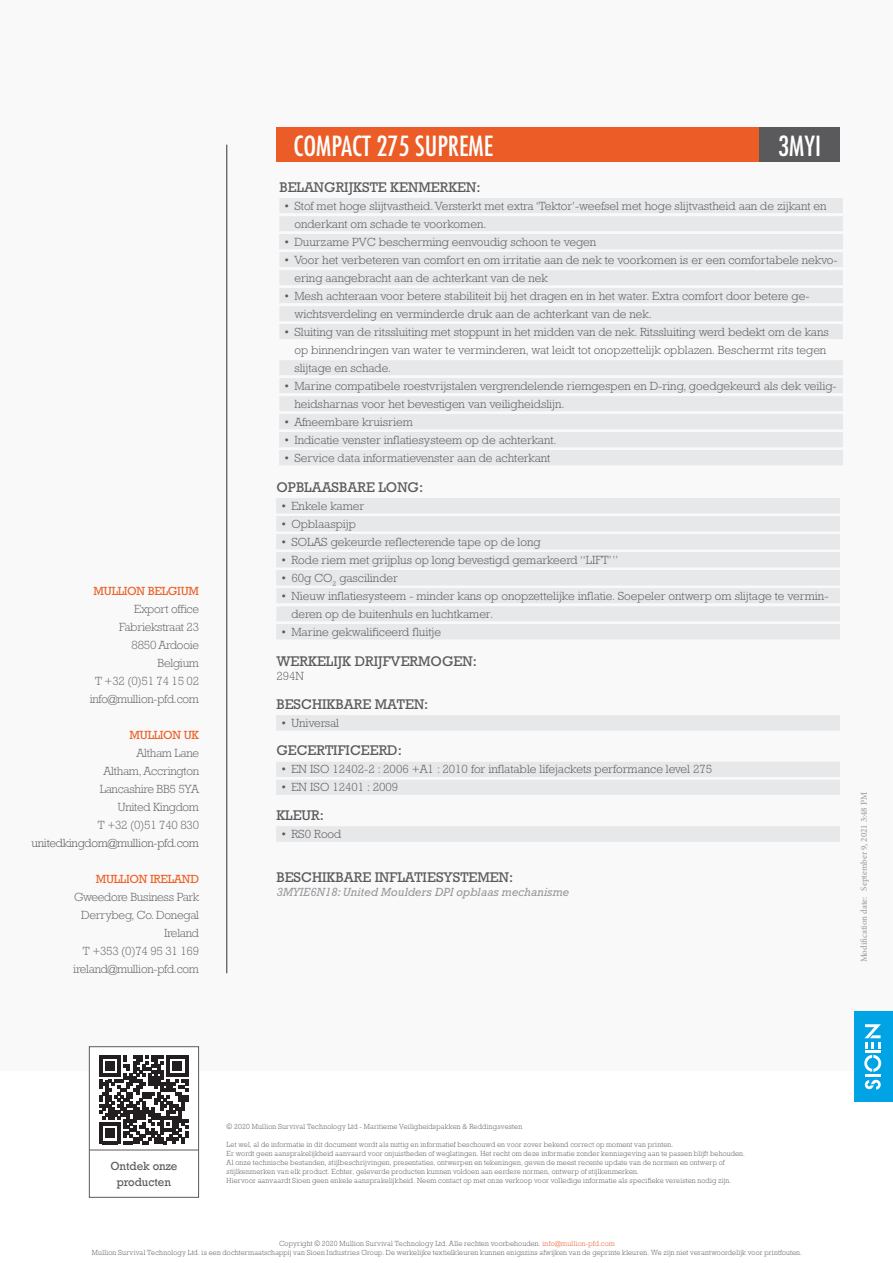
<style>
.page{position:relative;width:893px;height:1263px;background:#fff}
.page>*{position:absolute;margin:0;border:0;box-sizing:border-box;transform-origin:0 0}
.t1{font:condensed 27px "Futura Std";color:#fff}
.t2{font:14.25px "Rockwell Std";color:#5a5a5c}
.t3{font:300 12px/18px "Rockwell Std";color:#5a5a5c}
.t4{font:300 12px/18px "Rockwell Std";letter-spacing:-.02em;color:#626365;text-align:right}
.t5{font:italic 12px "Rockwell Std";color:#989a9c}
.t6{font:12px "Rockwell Std";letter-spacing:-.02em;color:#ec642b}
.t7{font:300 12px "Rockwell Std";letter-spacing:-.02em;color:#5a5a5c}
.t8{font:12px/16.5px "Rockwell Std";color:#5a5a5c;text-align:center;scale:.95 1}
.t9{font:9px "Minion Pro";color:#949699}
.t10{font:300 7.5px/9px "Rockwell Std";letter-spacing:.025em;color:#5a5a5c;text-align:center;scale:.95 1}
.s1{color:#eb5b28}
</style>
<div class="page">
<div style="left:0;top:0;width:893px;height:1070px;background:#f9f9fa"></div>
<hr style="left:227px;top:145px;width:1px;height:828px;background:#343233">
<div style="left:854px;top:1011px;width:39px;height:90px;background:#00a4e4"></div>
<svg style="left:865px;top:1080px;width:16px;height:9px"></svg>
<svg style="left:864px;top:1055px;width:17px;height:17px"></svg>
<hr style="left:865px;top:1074px;width:15px;height:3px;background:#fff">
<hr style="left:865px;top:1049px;width:16px;height:3px;background:#fff">
<svg style="left:864px;top:1024px;width:17px;height:24px"></svg>
<div style="left:89px;top:1047px;width:110px;height:150px;background:#fff"></div>
<svg style="left:99px;top:1055px;width:89px;height:89px"></svg>
<div style="left:89px;top:1046px;width:110px;height:151px;border:1px solid #5a5a5c"></div>
<hr style="left:90px;top:1150px;width:109px;height:1px;background:#5a5a5c">
<div style="left:276px;top:128px;width:483px;height:34px;background:#eb5c27"></div>
<div style="left:759px;top:128px;width:81px;height:34px;background:#5a5a5c"></div>
<div style="left:279px;top:198px;width:564px;height:15px;background:#e7e8e9"></div>
<div style="left:279px;top:216px;width:564px;height:15px;background:#e7e8e9"></div>
<div style="left:279px;top:234px;width:564px;height:15px;background:#e7e8e9"></div>
<div style="left:279px;top:252px;width:564px;height:15px;background:#e7e8e9"></div>
<div style="left:279px;top:270px;width:564px;height:15px;background:#e7e8e9"></div>
<div style="left:279px;top:288px;width:564px;height:15px;background:#e7e8e9"></div>
<div style="left:279px;top:306px;width:564px;height:15px;background:#e7e8e9"></div>
<div style="left:279px;top:324px;width:564px;height:15px;background:#e7e8e9"></div>
<div style="left:279px;top:360px;width:564px;height:15px;background:#e7e8e9"></div>
<div style="left:279px;top:378px;width:564px;height:15px;background:#e7e8e9"></div>
<div style="left:279px;top:396px;width:564px;height:15px;background:#e7e8e9"></div>
<div style="left:279px;top:414px;width:564px;height:15px;background:#e7e8e9"></div>
<div style="left:279px;top:432px;width:564px;height:15px;background:#e7e8e9"></div>
<div style="left:279px;top:450px;width:564px;height:15px;background:#e7e8e9"></div>
<div style="left:276px;top:498px;width:564px;height:15px;background:#e7e8e9"></div>
<div style="left:276px;top:516px;width:564px;height:15px;background:#e7e8e9"></div>
<div style="left:276px;top:534px;width:564px;height:15px;background:#e7e8e9"></div>
<div style="left:276px;top:552px;width:564px;height:15px;background:#e7e8e9"></div>
<div style="left:276px;top:570px;width:564px;height:15px;background:#e7e8e9"></div>
<div style="left:276px;top:588px;width:564px;height:15px;background:#e7e8e9"></div>
<div style="left:276px;top:606px;width:564px;height:15px;background:#e7e8e9"></div>
<div style="left:276px;top:624px;width:564px;height:15px;background:#e7e8e9"></div>
<div style="left:276px;top:715px;width:564px;height:15px;background:#e7e8e9"></div>
<div style="left:276px;top:762px;width:564px;height:15px;background:#e7e8e9"></div>
<div style="left:276px;top:780px;width:564px;height:15px;background:#e7e8e9"></div>
<div style="left:276px;top:826px;width:564px;height:15px;background:#e7e8e9"></div>
<p class="t6" style="left:94px;top:584px;width:107px">MULLION BELGIUM</p>
<p class="t4" style="left:90px;top:600px;width:111px">Export office<br>Fabriekstraat 23<br>8850 Ardooie<br>Belgium<br>T +32 (0)51 74 15 02 info@mullion-pfd.com</p>
<p class="t6" style="left:130px;top:728px;width:71px">MULLION UK</p>
<p class="t4" style="left:98px;top:744px;width:103px">Altham Lane<br>Altham, Accrington<br>Lancashire BB5 5YA<br>United Kingdom<br>T +32 (0)51 740 830</p>
<p class="t7" style="left:32px;top:836px;width:169px">unitedkingdom@mullion-pfd.com</p>
<p class="t6" style="left:96px;top:872px;width:105px">MULLION IRELAND</p>
<p class="t4" style="left:73px;top:888px;width:127px">Gweedore Business Park<br>Derrybeg, Co. Donegal<br>Ireland<br>T +353 (0)74 95 31 169 ireland@mullion-pfd.com</p>
<h1 class="t1" style="left:293px;top:128px;width:201px">COMPACT 275 SUPREME</h1>
<h1 class="t1" style="left:778px;top:128px;width:44px">3MYI</h1>
<p class="t2" style="left:279px;top:179px;width:203px">BELANGRIJKSTE KENMERKEN:</p>
<p class="t3" style="left:294px;top:197px;width:534px;text-indent:-10px">• Stof met hoge slijtvastheid. Versterkt met extra ‘Tektor’-weefsel met hoge slijtvastheid aan de zijkant en onderkant om schade te voorkomen.</p>
<p class="t3" style="left:284px;top:233px;width:314px">• Duurzame PVC bescherming eenvoudig schoon te vegen</p>
<p class="t3" style="left:294px;top:251px;width:545px;text-indent:-10px">• Voor het verbeteren van comfort en om irritatie aan de nek te voorkomen is er een comfortabele nekvo&shy;ering aangebracht aan de achterkant van de nek</p>
<p class="t3" style="left:294px;top:287px;width:517px;text-indent:-10px">• Mesh achteraan voor betere stabiliteit bij het dragen en in het water. Extra comfort door betere ge&shy;wichtsverdeling en verminderde druk aan de achterkant van de nek.</p>
<p class="t3" style="left:294px;top:323px;width:536px;text-indent:-10px">• Sluiting van de ritssluiting met stoppunt in het midden van de nek. Ritssluiting werd bedekt om de kans op binnendringen van water te verminderen, wat leidt tot onopzettelijk opblazen. Beschermt rits tegen slijtage en schade.</p>
<p class="t3" style="left:294px;top:377px;width:544px;text-indent:-10px">• Marine compatibele roestvrijstalen vergrendelende riemgespen en D-ring, goedgekeurd als dek veilig&shy;heidsharnas voor het bevestigen van veiligheidslijn.</p>
<p class="t3" style="left:284px;top:413px;width:131px">• Afneembare kruisriem</p>
<p class="t3" style="left:284px;top:431px;width:274px">• Indicatie venster inflatiesysteem op de achterkant.</p>
<p class="t3" style="left:284px;top:449px;width:268px">• Service data informatievenster aan de achterkant</p>
<p class="t2" style="left:276px;top:479px;width:148px">OPBLAASBARE LONG:</p>
<p class="t3" style="left:281px;top:497px;width:85px">• Enkele kamer</p>
<p class="t3" style="left:281px;top:515px;width:77px">• Opblaaspijp</p>
<p class="t3" style="left:281px;top:533px;width:261px">• SOLAS gekeurde reflecterende tape op de long</p>
<p class="t3" style="left:281px;top:551px;width:339px">• Rode riem met grijplus op long bevestigd gemarkeerd “LIFT’”</p>
<p class="t3" style="left:281px;top:569px;width:118px">• 60g CO<sub>2</sub> gascilinder</p>
<p class="t3" style="left:291px;top:587px;width:539px;text-indent:-10px">• Nieuw inflatiesysteem - minder kans op onopzettelijke inflatie. Soepeler ontwerp om slijtage te vermin&shy;deren op de buitenhuls en luchtkamer.</p>
<p class="t3" style="left:281px;top:623px;width:162px">• Marine gekwalificeerd fluitje</p>
<p class="t2" style="left:276px;top:653px;width:202px">WERKELIJK DRIJFVERMOGEN:</p>
<p class="t3" style="left:276px;top:667px;width:29px">294N</p>
<p class="t2" style="left:276px;top:696px;width:154px">BESCHIKBARE MATEN:</p>
<p class="t3" style="left:281px;top:714px;width:60px">• Universal</p>
<p class="t2" style="left:276px;top:742px;width:127px">GECERTIFICEERD:</p>
<p class="t3" style="left:281px;top:760px;width:433px">• EN ISO 12402-2 : 2006 +A1 : 2010 for inflatable lifejackets performance level 275</p>
<p class="t3" style="left:281px;top:778px;width:119px">• EN ISO 12401 : 2009</p>
<p class="t2" style="left:276px;top:807px;width:49px">KLEUR:</p>
<p class="t3" style="left:281px;top:825px;width:62px">• RS0 Rood</p>
<p class="t2" style="left:276px;top:868px;width:238px">BESCHIKBARE INFLATIESYSTEMEN:</p>
<p class="t5" style="left:276px;top:885px;width:294px">3MYIE6N18: United Moulders DPI opblaas mechanisme</p>
<p class="t9" style="left:859px;top:962px;width:172px;rotate:-90deg">Modification date: September 9, 2021 3:48 PM</p>
<p class="t8" style="left:110px;top:1157px;width:72px">Ontdek onze producten</p>
<p class="t10" style="left:227px;top:1122px;width:313px">© 2020 Mullion Survival Technology Ltd - Maritieme Veiligheidspakken &amp; Reddingsvesten</p>
<p class="t10" style="left:227px;top:1140px;width:547px;text-align:left">Let wel, al de informatie in dit document wordt als nuttig en informatief beschouwd en voor zover bekend correct op moment van printen.<br>Er wordt geen aansprakelijkheid aanvaard voor onjuistheden of weglatingen. Het recht om deze informatie zonder kennisgeving aan te passen blijft behouden.<br>Al onze technische bestanden, stijlbeschrijvingen, presentaties, ontwerpen en tekeningen, geven de meest recente update van de normen en ontwerp of stijlkenmerken van elk product. Echter, geleverde producten kunnen voldoen aan eerdere normen, ontwerp of stijlkenmerken.<br>Hiervoor aanvaardt Sioen geen enkele aansprakelijkheid. Neem contact op met onze verkoop voor volledige informatie als specifieke vereisten nodig zijn.</p>
<p class="t10" style="left:92px;top:1239px;width:749px">Copyright © 2020 Mullion Survival Technology Ltd. Alle rechten voorbehouden. <span class="s1">info@mullion-pfd.com<br></span>Mullion Survival Technology Ltd. is een dochtermaatschappij van Sioen Industries Group. De werkelijke textielkleuren kunnen enigszins afwijken van de geprinte kleuren. We zijn niet verantwoordelijk voor printfouten.</p>
</div>
